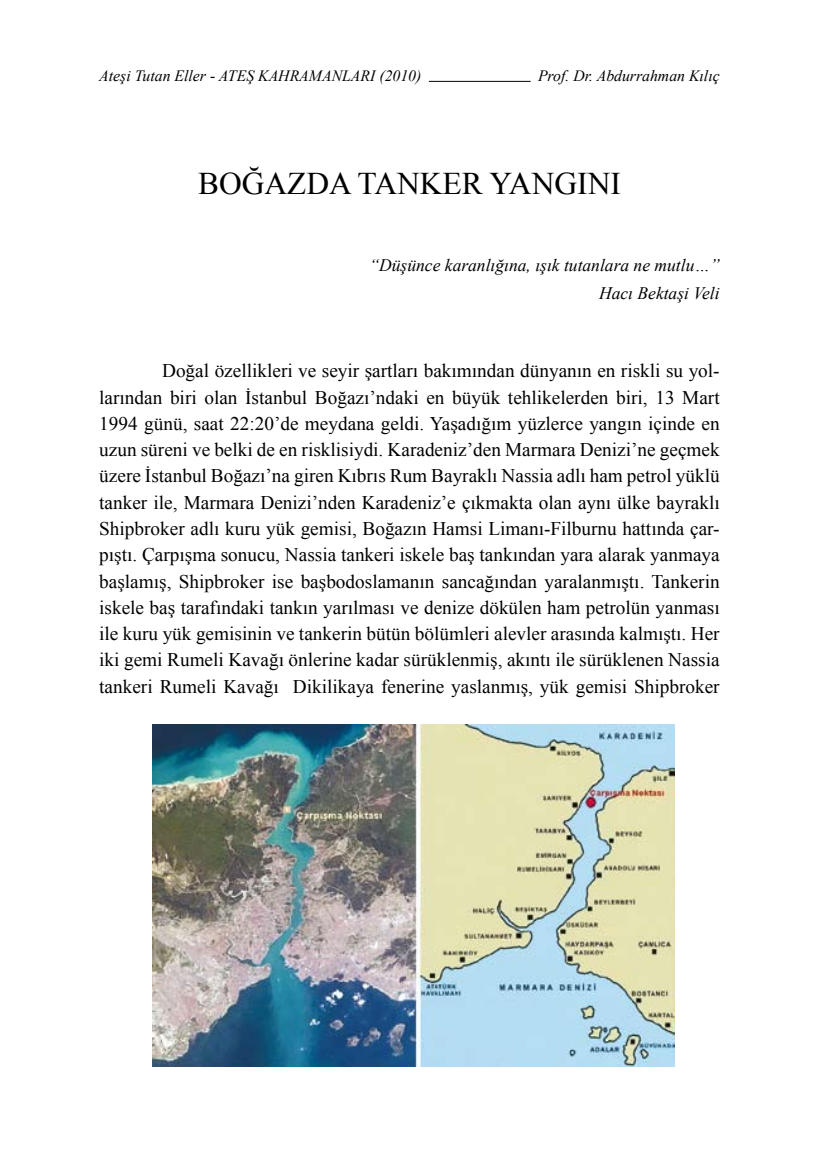
<style>
.page{position:relative;width:819px;height:1166px;background:#fff}
.page>*{position:absolute;margin:0;border:0;box-sizing:border-box;transform-origin:0 0}
.t1{font:31.5px "Times New Roman";color:#000}
.t2{font:19.25px/26.2px "Times New Roman";color:#000;text-align:justify}
.t3{font:italic 17.5px/28px "Times New Roman";color:#000;text-align:right}
.t4{font:italic 15.75px "Times New Roman";color:#000}
</style>
<div class="page">
<hr style="left:429px;top:81px;width:101px;height:1px;background:#000">
<img style="left:152px;top:724px;width:522px;height:343px">
<p class="t4" style="left:99px;top:64px;width:323px">Ateşi Tutan Eller - ATEŞ KAHRAMANLARI (2010)</p>
<p class="t4" style="left:538px;top:64px;width:183px">Prof. Dr. Abdurrahman Kılıç</p>
<h1 class="t1" style="left:198px;top:162px;width:424px">BOĞAZDA TANKER YANGINI</h1>
<p class="t3" style="left:369px;top:250px;width:352px">“Düşünce karanlığına, ışık tutanlara ne mutlu…”<br>Hacı Bektaşi Veli</p>
<p class="t2" style="left:99px;top:357px;width:622px;text-indent:63px">Doğal özellikleri ve seyir şartları bakımından dünyanın en riskli su yol&shy;larından biri olan İstanbul Boğazı’ndaki en büyük tehlikelerden biri, 13 Mart 1994 günü, saat 22:20’de meydana geldi. Yaşadığım yüzlerce yangın içinde en uzun süreni ve belki de en risklisiydi. Karadeniz’den Marmara Denizi’ne geçmek üzere İstanbul Boğazı’na giren Kıbrıs Rum Bayraklı Nassia adlı ham petrol yüklü tanker ile, Marmara Denizi’nden Karadeniz’e çıkmakta olan aynı ülke bayraklı Shipbroker adlı kuru yük gemisi, Boğazın Hamsi Limanı-Filburnu hattında çar&shy;pıştı. Çarpışma sonucu, Nassia tankeri iskele baş tankından yara alarak yanmaya başlamış, Shipbroker ise başbodoslamanın sancağından yaralanmıştı. Tankerin iskele baş tarafındaki tankın yarılması ve denize dökülen ham petrolün yanması ile kuru yük gemisinin ve tankerin bütün bölümleri alevler arasında kalmıştı. Her iki gemi Rumeli Kavağı önlerine kadar sürüklenmiş, akıntı ile sürüklenen Nassia tankeri Rumeli Kavağı Dikilikaya fenerine yaslanmış, yük gemisi Shipbroker</p>
</div>
